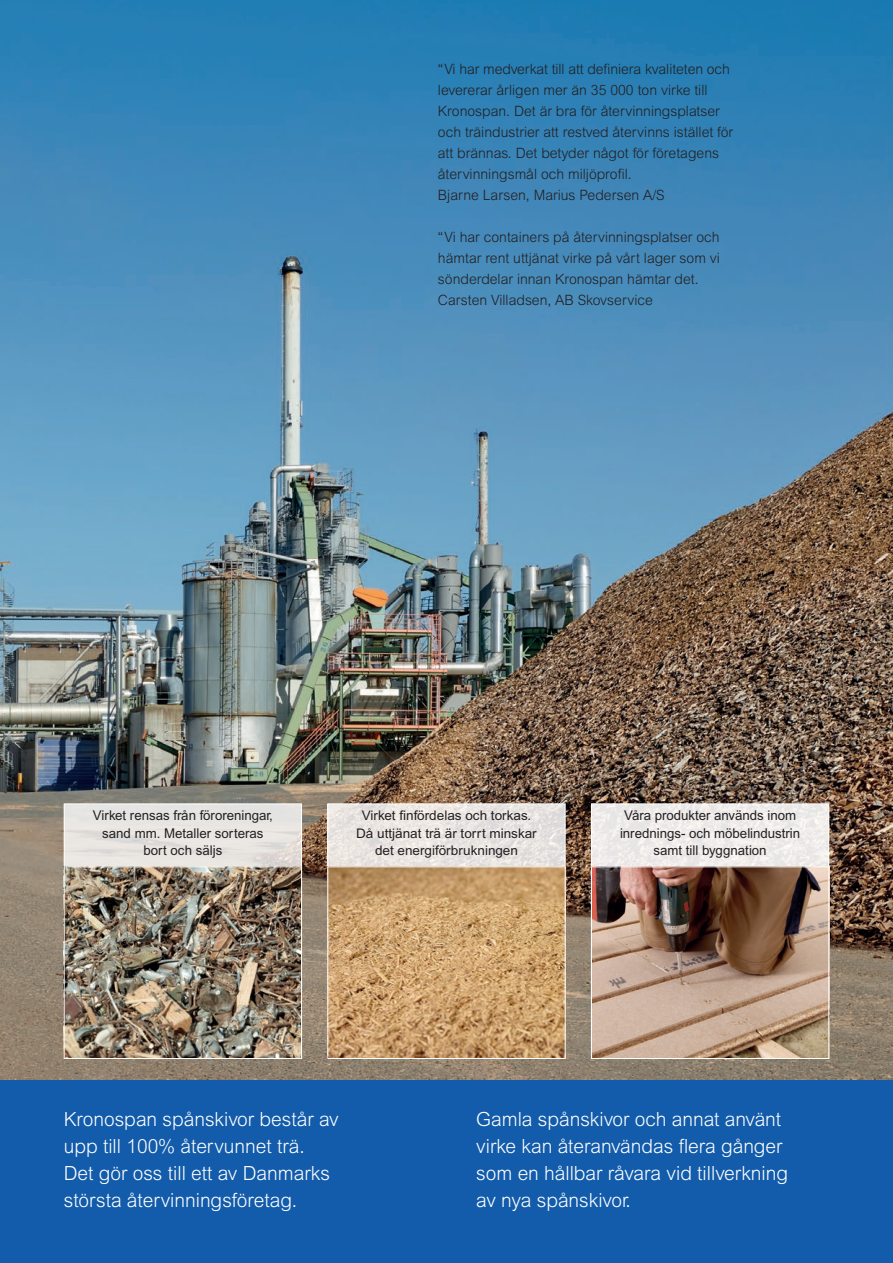
<style>
.page{position:relative;width:893px;height:1263px;background:#fff}
.page>*{position:absolute;margin:0;border:0;box-sizing:border-box;transform-origin:0 0}
.t1{font:300 19.5px/27px "Arial MT Pro";color:#fff}
.t2{font:300 14.25px/21px "Arial MT Pro";color:#231f20}
.t3{font:13.5px/17.2px "Arial MT Pro";color:#231f20;text-align:center}
.t4{font:13.2px/17.2px "Arial MT Pro";color:#231f20;text-align:center}
</style>
<div class="page">
<img style="left:0;top:0;width:893px;height:1080px">
<div style="left:0;top:1080px;width:893px;height:183px;background:#135cab"></div>
<div style="left:64px;top:804px;width:238px;height:254px;background:linear-gradient(to right,#e8e5e2,#e5e2de)"></div>
<img style="left:66px;top:868px;width:234px;height:189px">
<div style="left:64px;top:866px;width:238px;height:193px;border:1px solid #fff"></div>
<svg style="left:329px;top:805px;width:235px;height:61px;background:#e8e4e1"></svg>
<img style="left:329px;top:868px;width:235px;height:189px">
<div style="left:327px;top:866px;width:239px;height:193px;border:1px solid #fff"></div>
<div style="left:591px;top:804px;width:238px;height:254px;background:#eeebe9"></div>
<img style="left:593px;top:868px;width:234px;height:189px">
<div style="left:591px;top:866px;width:238px;height:193px;border:1px solid #fff"></div>
<p class="t2" style="left:438px;top:59px;width:297px">“Vi har medverkat till att definiera kvaliteten och levererar årligen mer än 35 000 ton virke till Kronospan. Det är bra för återvinningsplatser och träindustrier att restved återvinns istället för att brännas. Det betyder något för företagens återvinningsmål och miljöprofil.<br>Bjarne Larsen, Marius Pedersen A/S</p>
<p class="t2" style="left:438px;top:227px;width:283px">“Vi har containers på återvinningsplatser och hämtar rent uttjänat virke på vårt lager som vi sönderdelar innan Kronospan hämtar det.<br>Carsten Villadsen, AB Skovservice</p>
<p class="t3" style="left:93px;top:808px;width:181px">Virket rensas från föroreningar, sand mm. Metaller sorteras bort och säljs</p>
<p class="t4" style="left:356px;top:808px;width:182px">Virket finfördelas och torkas.<br>Då uttjänat trä är torrt minskar det energiförbrukningen</p>
<p class="t3" style="left:620px;top:808px;width:182px">Våra produkter används inom inrednings- och möbelindustrin samt till byggnation</p>
<h1 class="t1" style="left:64px;top:1106px;width:276px">Kronospan spånskivor består av upp till 100% återvunnet trä.<br>Det gör oss till ett av Danmarks största återvinningsföretag.</h1>
<h1 class="t1" style="left:476px;top:1106px;width:313px">Gamla spånskivor och annat använt virke kan återanvändas flera gånger som en hållbar råvara vid tillverkning av nya spånskivor.</h1>
</div>
